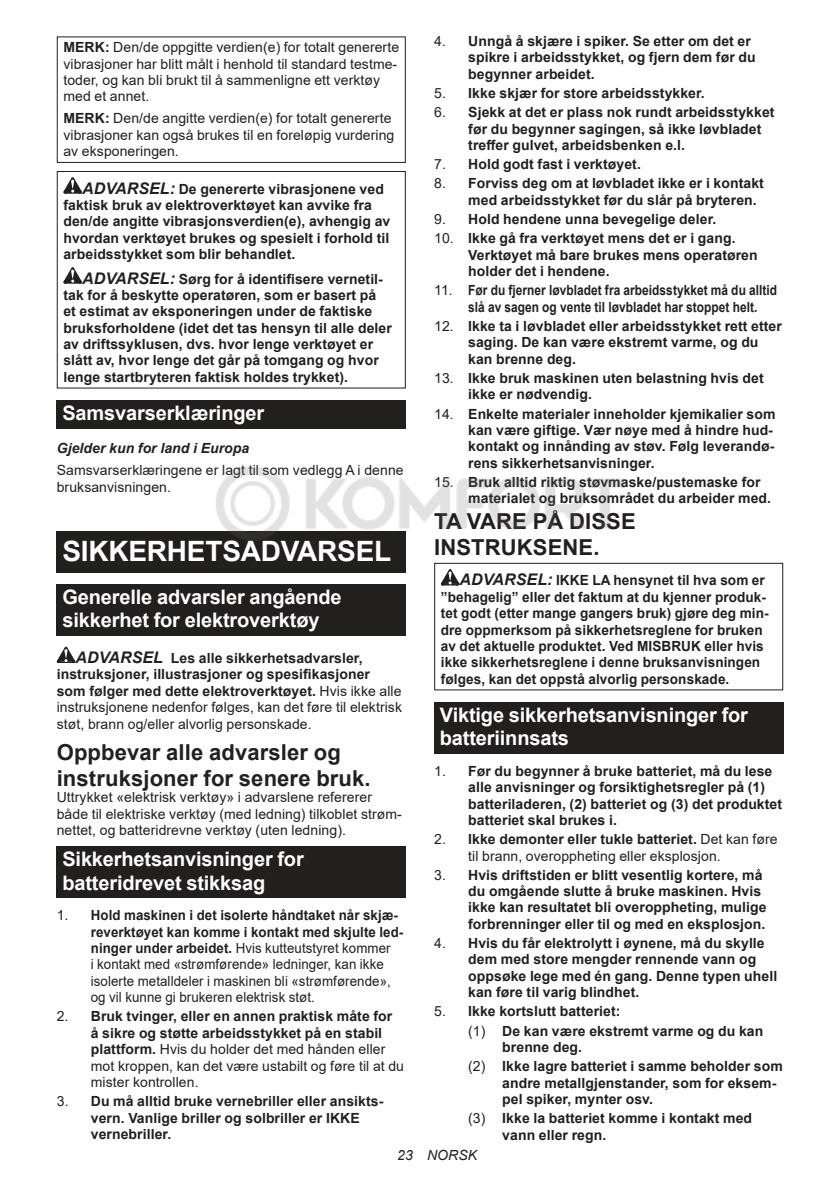
<style>
.page{position:relative;width:840px;height:1191px;background:#fff}
.page>*{position:absolute;margin:0;border:0;box-sizing:border-box;transform-origin:0 0}
.t1{font:700 28px "Arial";letter-spacing:-.01em;color:#fff}
.t2{font:700 22px/25.8px "Arial";letter-spacing:.005em;color:#221f1f}
.t3{font:700 20px/23.4px "Arial";letter-spacing:-.01em;color:#fff}
.t4{font:700 14px/16.4px "Arial";letter-spacing:.005em;color:#221f1f}
.t5{font:14px/16.4px "Arial";letter-spacing:.005em;color:#221f1f}
.t6{font:700 14px/16.4px "Arial";letter-spacing:.005em;color:#221f1f;scale:.85 1}
.t7{font:italic 700 14px "Arial";letter-spacing:.005em;color:#221f1f}
.t8{font:italic 14px "Arial";letter-spacing:.005em;color:#221f1f}
.s1{font-weight:700}
.s2{font-style:italic;font-size:16px}
.s3{font-weight:400}
</style>
<div class="page">
<div style="left:57px;top:36px;width:348px;height:127px;border:1px solid #221f1f"></div>
<svg style="left:63px;top:177px;width:19px;height:17px"></svg>
<svg style="left:63px;top:267px;width:19px;height:16px"></svg>
<div style="left:57px;top:171px;width:348px;height:217px;border:1px solid #221f1f"></div>
<div style="left:57px;top:400px;width:348px;height:28px;background:#221f1f"></div>
<div style="left:57px;top:531px;width:348px;height:41px;background:#221f1f"></div>
<div style="left:57px;top:584px;width:348px;height:52px;background:#221f1f"></div>
<svg style="left:57px;top:646px;width:18px;height:17px"></svg>
<div style="left:57px;top:846px;width:348px;height:52px;background:#221f1f"></div>
<svg style="left:440px;top:569px;width:19px;height:16px"></svg>
<div style="left:434px;top:563px;width:348px;height:127px;border:1px solid #221f1f"></div>
<div style="left:434px;top:702px;width:348px;height:51px;background:#221f1f"></div>
<img style="left:216px;top:467px;width:409px;height:82px">
<p class="t5" style="left:63px;top:39px;width:337px"><span class="s1">MERK:</span> Den/de oppgitte verdien(e) for totalt genererte vibrasjoner har blitt målt i henhold til standard testme&shy;toder, og kan bli brukt til å sammenligne ett verktøy med et annet.</p>
<p class="t5" style="left:63px;top:110px;width:332px"><span class="s1">MERK:</span> Den/de angitte verdien(e) for totalt genererte vibrasjoner kan også brukes til en foreløpig vurdering av eksponeringen.</p>
<p class="t4" style="left:63px;top:182px;width:328px;text-indent:19px"><span class="s2">ADVARSEL:</span> De genererte vibrasjonene ved faktisk bruk av elektroverktøyet kan avvike fra den/de angitte vibrasjonsverdien(e), avhengig av hvordan verktøyet brukes og spesielt i forhold til arbeidsstykket som blir behandlet.</p>
<p class="t4" style="left:63px;top:271px;width:330px;text-indent:19px"><span class="s2">ADVARSEL:</span> Sørg for å identifisere vernetil&shy;tak for å beskytte operatøren, som er basert på et estimat av eksponeringen under de faktiske bruksforholdene (idet det tas hensyn til alle deler av driftssyklusen, dvs. hvor lenge verktøyet er slått av, hvor lenge det går på tomgang og hvor lenge startbryteren faktisk holdes trykket).</p>
<h3 class="t3" style="left:62px;top:403px;width:203px">Samsvarserklæringer</h3>
<p class="t7" style="left:57px;top:443px;width:194px">Gjelder kun for land i Europa</p>
<p class="t5" style="left:57px;top:462px;width:348px">Samsvarserklæringene er lagt til som vedlegg A i denne bruksanvisningen.</p>
<h1 class="t1" style="left:62px;top:540px;width:330px">SIKKERHETSADVARSEL</h1>
<h3 class="t3" style="left:62px;top:587px;width:281px">Generelle advarsler angående sikkerhet for elektroverktøy</h3>
<p class="t4" style="left:57px;top:651px;width:346px;text-indent:19px"><span class="s2">ADVARSEL</span> Les alle sikkerhetsadvarsler, instruksjoner, illustrasjoner og spesifikasjoner som følger med dette elektroverktøyet. <span class="s3">Hvis ikke alle instruksjonene nedenfor følges, kan det føre til elektrisk støt, brann og/eller alvorlig personskade.</span></p>
<h2 class="t2" style="left:57px;top:741px;width:315px">Oppbevar alle advarsler og instruksjoner for senere bruk.</h2>
<p class="t5" style="left:57px;top:790px;width:346px">Uttrykket «elektrisk verktøy» i advarslene refererer både til elektriske verktøy (med ledning) tilkoblet strøm&shy;nettet, og batteridrevne verktøy (uten ledning).</p>
<h3 class="t3" style="left:62px;top:849px;width:243px">Sikkerhetsanvisninger for batteridrevet stikksag</h3>
<p class="t5" style="left:91px;top:908px;width:314px;text-indent:-34px">1. <span class="s1">Hold maskinen i det isolerte håndtaket når skjæ&shy;reverktøyet kan komme i kontakt med skjulte led&shy;ninger under arbeidet.</span> Hvis kutteutstyret kommer<br>i kontakt med «strømførende» ledninger, kan ikke isolerte metalldeler i maskinen bli «strømførende», og vil kunne gi brukeren elektrisk støt.</p>
<p class="t5" style="left:91px;top:1009px;width:314px;text-indent:-34px">2. <span class="s1">Bruk tvinger, eller en annen praktisk måte for<br>å sikre og støtte arbeidsstykket på en stabil plattform.</span> Hvis du holder det med hånden eller mot kroppen, kan det være ustabilt og føre til at du mister kontrollen.</p>
<p class="t4" style="left:91px;top:1094px;width:294px;text-indent:-34px"><span class="s3">3.</span> Du må alltid bruke vernebriller eller ansikts&shy;vern. Vanlige briller og solbriller er IKKE vernebriller.</p>
<p class="t4" style="left:468px;top:34px;width:289px;text-indent:-34px"><span class="s3">4.</span> Unngå å skjære i spiker. Se etter om det er spikre i arbeidsstykket, og fjern dem før du begynner arbeidet.</p>
<p class="t4" style="left:434px;top:86px;width:272px"><span class="s3">5.</span> Ikke skjær for store arbeidsstykker.</p>
<p class="t4" style="left:468px;top:105px;width:307px;text-indent:-34px"><span class="s3">6.</span> Sjekk at det er plass nok rundt arbeidsstykket før du begynner sagingen, så ikke løvbladet treffer gulvet, arbeidsbenken e.l.</p>
<p class="t4" style="left:434px;top:157px;width:208px"><span class="s3">7.</span> Hold godt fast i verktøyet.</p>
<p class="t4" style="left:468px;top:176px;width:297px;text-indent:-34px"><span class="s3">8.</span> Forviss deg om at løvbladet ikke er i kontakt med arbeidsstykket før du slår på bryteren.</p>
<p class="t4" style="left:434px;top:212px;width:283px"><span class="s3">9.</span> Hold hendene unna bevegelige deler.</p>
<p class="t4" style="left:468px;top:231px;width:291px;text-indent:-34px"><span class="s3">10.</span> Ikke gå fra verktøyet mens det er i gang.<br>Verktøyet må bare brukes mens operatøren holder det i hendene.</p>
<p class="t6" style="left:468px;top:283px;width:365px;text-indent:-34px"><span class="s3">11.</span> Før du fjerner løvbladet fra arbeidsstykket må du alltid slå av sagen og vente til løvbladet har stoppet helt.</p>
<p class="t4" style="left:468px;top:319px;width:315px;text-indent:-34px"><span class="s3">12.</span> Ikke ta i løvbladet eller arbeidsstykket rett etter saging. De kan være ekstremt varme, og du kan brenne deg.</p>
<p class="t4" style="left:468px;top:371px;width:297px;text-indent:-34px"><span class="s3">13.</span> Ikke bruk maskinen uten belastning hvis det ikke er nødvendig.</p>
<p class="t4" style="left:468px;top:406px;width:308px;text-indent:-34px"><span class="s3">14.</span> Enkelte materialer inneholder kjemikalier som kan være giftige. Vær nøye med å hindre hud&shy;kontakt og innånding av støv. Følg leverandø&shy;rens sikkerhetsanvisninger.</p>
<p class="t4" style="left:468px;top:475px;width:304px;text-indent:-34px"><span class="s3">15.</span> Bruk alltid riktig støvmaske/pustemaske for materialet og bruksområdet du arbeider med.</p>
<h2 class="t2" style="left:434px;top:510px;width:203px">TA VARE PÅ DISSE<br>INSTRUKSENE.</h2>
<p class="t4" style="left:440px;top:573px;width:329px;text-indent:19px"><span class="s2">ADVARSEL:</span> IKKE LA hensynet til hva som er ”behagelig” eller det faktum at du kjenner produk&shy;tet godt (etter mange gangers bruk) gjøre deg min&shy;dre oppmerksom på sikkerhetsreglene for bruken av det aktuelle produktet. Ved MISBRUK eller hvis ikke sikkerhetsreglene i denne bruksanvisningen følges, kan det oppstå alvorlig personskade.</p>
<h3 class="t3" style="left:439px;top:704px;width:309px">Viktige sikkerhetsanvisninger for batteriinnsats</h3>
<p class="t4" style="left:468px;top:763px;width:315px;text-indent:-34px"><span class="s3">1.</span> Før du begynner å bruke batteriet, må du lese alle anvisninger og forsiktighetsregler på (1) batteriladeren, (2) batteriet og (3) det produktet batteriet skal brukes i.</p>
<p class="t5" style="left:468px;top:832px;width:311px;text-indent:-34px">2. <span class="s1">Ikke demonter eller tukle batteriet.</span> Det kan føre til brann, overoppheting eller eksplosjon.</p>
<p class="t4" style="left:468px;top:867px;width:299px;text-indent:-34px"><span class="s3">3.</span> Hvis driftstiden er blitt vesentlig kortere, må du omgående slutte å bruke maskinen. Hvis ikke kan resultatet bli overoppheting, mulige forbrenninger eller til og med en eksplosjon.</p>
<p class="t4" style="left:468px;top:936px;width:310px;text-indent:-34px"><span class="s3">4.</span> Hvis du får elektrolytt i øynene, må du skylle dem med store mengder rennende vann og oppsøke lege med én gang. Denne typen uhell kan føre til varig blindhet.</p>
<p class="t4" style="left:468px;top:1003px;width:296px;line-height:19.2px;text-indent:-34px"><span class="s3">5.</span> Ikke kortslutt batteriet:<br><span class="s3">(1)</span> De kan være ekstremt varme og du kan</p>
<p class="t4" style="left:468px;top:1038px;width:316px;line-height:19.2px;text-indent:34px">brenne deg.<br><span class="s3">(2)</span> Ikke lagre batteriet i samme beholder som</p>
<p class="t4" style="left:502px;top:1075px;width:275px">andre metallgjenstander, som for eksem&shy;pel spiker, mynter osv.</p>
<p class="t4" style="left:502px;top:1111px;width:251px;text-indent:-34px"><span class="s3">(3)</span> Ikke la batteriet komme i kontakt med vann eller regn.</p>
<p class="t8" style="left:397px;top:1147px;width:81px">23 NORSK</p>
</div>
